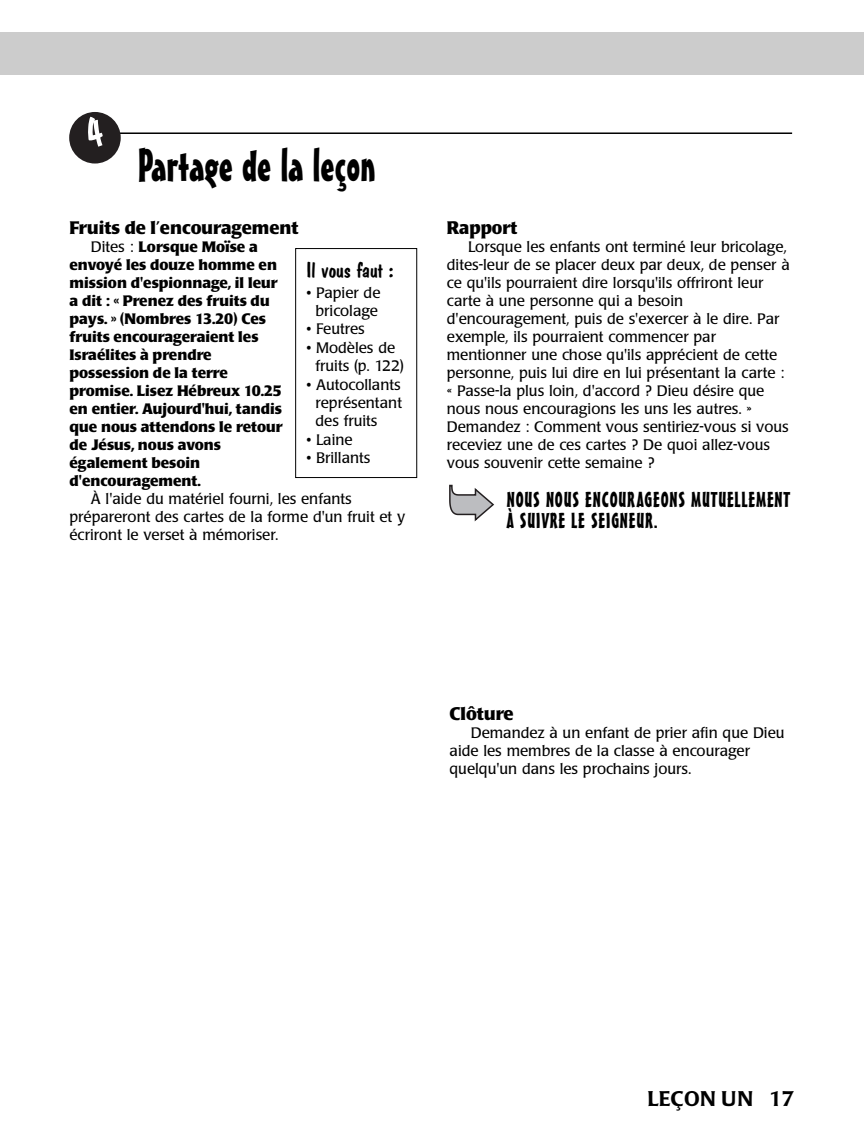
<style>
.page{position:relative;width:864px;height:1148px;background:#fff}
.page>*{position:absolute;margin:0;border:0;box-sizing:border-box;transform-origin:0 0}
.t1{font:45px "Mister Earl BT";color:#000}
.t2{font:21px/21px "Mister Earl BT";letter-spacing:.04em;color:#000}
.t3{font:21px "Dom Casual D";color:#000;scale:1.05 1}
.t4{font:500 21px "Poppl Laudatio";letter-spacing:.01em;color:#000}
.t5{font:700 18px "Poppl Laudatio";color:#000}
.t6{font:15px/18px "Poppl Laudatio";color:#000}
.t7{font:700 15px/18px "Poppl Laudatio";color:#000}
.s1{font-weight:400}
</style>
<div class="page">
<hr style="left:119px;top:132px;width:673px;height:2px;background:#000">
<div style="left:295px;top:248px;width:122px;height:230px;border:1px solid #000"></div>
<div style="left:0;top:32px;width:864px;height:42px;background:#ccc"></div>
<svg style="left:449px;top:485px;width:45px;height:36px"></svg>
<svg style="left:69px;top:112px;width:52px;height:51px"></svg>
<h1 class="t1" style="left:138px;top:148px;width:239px">Partage de la leçon</h1>
<p class="t5" style="left:70px;top:221px;width:231px">Fruits de l’encouragement</p>
<p class="t7" style="left:70px;top:239px;width:215px;text-indent:21px"><span class="s1">Dites :</span> Lorsque Moïse a envoyé les douze homme en mission d'espionnage, il leur a dit : « Prenez des fruits du pays. » (Nombres 13.20) Ces fruits encourageraient les<br>Israélites à prendre possession de la terre promise. Lisez Hébreux 10.25 en entier. Aujourd'hui, tandis que nous attendons le retour de Jésus, nous avons également besoin d'encouragement.</p>
<p class="t6" style="left:70px;top:491px;width:337px;text-indent:21px">À l'aide du matériel fourni, les enfants prépareront des cartes de la forme d'un fruit et y écriront le verset à mémoriser.</p>
<h2 class="t3" style="left:307px;top:257px;width:84px">Il vous faut :</h2>
<p class="t6" style="left:307px;top:285px;width:75px;text-align:center">• Papier de bricolage</p>
<p class="t6" style="left:307px;top:322px;width:60px">• Feutres</p>
<p class="t6" style="left:316px;top:340px;width:90px;text-indent:-9px">• Modèles de fruits (p. 122)</p>
<p class="t6" style="left:316px;top:376px;width:88px;text-align:justify;text-indent:-9px">• Autocollants représentant des fruits</p>
<p class="t6" style="left:307px;top:432px;width:48px">• Laine</p>
<p class="t6" style="left:307px;top:450px;width:65px">• Brillants</p>
<p class="t5" style="left:447px;top:221px;width:72px">Rapport</p>
<p class="t6" style="left:447px;top:239px;width:344px;text-indent:21px">Lorsque les enfants ont terminé leur bricolage, dites-leur de se placer deux par deux, de penser à ce qu'ils pourraient dire lorsqu'ils offriront leur carte à une personne qui a besoin d'encouragement, puis de s'exercer à le dire. Par exemple, ils pourraient commencer par mentionner une chose qu'ils apprécient de cette personne, puis lui dire en lui présentant la carte : « Passe-la plus loin, d'accord ? Dieu désire que nous nous encouragions les uns les autres. » Demandez : Comment vous sentiriez-vous si vous receviez une de ces cartes ? De quoi allez-vous vous souvenir cette semaine ?</p>
<h2 class="t2" style="left:507px;top:490px;width:285px">NOUS NOUS ENCOURAGEONS MUTUELLEMENT<br>À SUIVRE LE SEIGNEUR.</h2>
<p class="t5" style="left:450px;top:707px;width:66px">Clôture</p>
<p class="t6" style="left:450px;top:725px;width:337px;text-indent:21px">Demandez à un enfant de prier afin que Dieu aide les membres de la classe à encourager quelqu'un dans les prochains jours.</p>
<h2 class="t4" style="left:647px;top:1090px;width:149px">LEÇON UN 17</h2>
</div>
